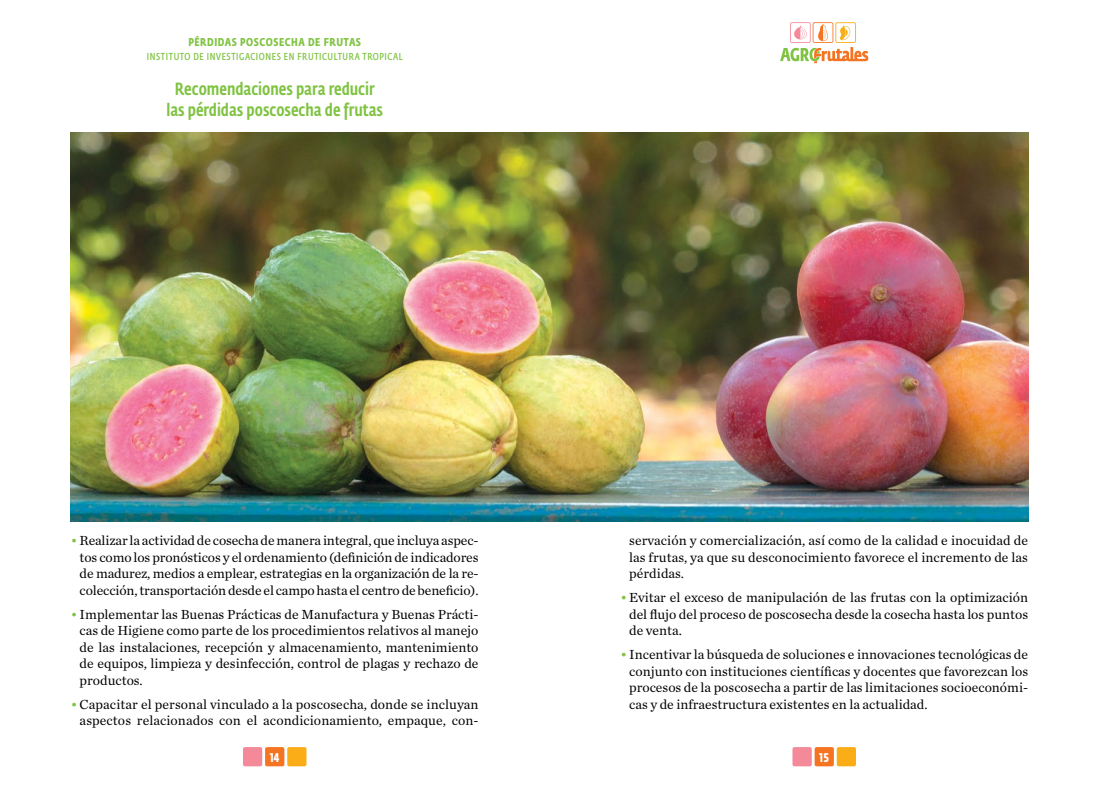
<style>
.page{position:relative;width:1099px;height:798px;background:#fff}
.page>*{position:absolute;margin:0;border:0;box-sizing:border-box;transform-origin:0 0}
.t1{font:500 17.5px/21px "Fedra Sans Cond Std";color:#80c342;text-align:center}
.t2{font:13.75px/16.5px "Chronicle Text G1";color:#000;text-align:justify}
.t3{font:700 12.5px "Fedra Sans Cond Std";color:#fff}
.t4{font:700 11.25px "Fedra Sans Cond Std";letter-spacing:.05em;color:#80c342}
.t5{font:600 10px "Fedra Sans Cond Std";letter-spacing:.06em;color:#80c342}
.s1{color:#80c342}
</style>
<div class="page">
<svg style="left:792px;top:747px;width:64px;height:19px"></svg>
<svg style="left:243px;top:747px;width:63px;height:19px"></svg>
<svg style="left:780px;top:22px;width:88px;height:41px"></svg>
<img style="left:71px;top:132px;width:957px;height:389px">
<p class="t4" style="left:188px;top:35px;width:174px">PÉRDIDAS POSCOSECHA DE FRUTAS</p>
<p class="t5" style="left:147px;top:50px;width:257px">INSTITUTO DE INVESTIGACIONES EN FRUTICULTURA TROPICAL</p>
<p class="t1" style="left:166px;top:79px;width:218px">Recomendaciones para reducir las pérdidas poscosecha de frutas</p>
<p class="t2" style="left:80px;top:531px;width:400px;text-indent:-9px"><span class="s1">•</span> Realizar la actividad de cosecha de manera integral, que incluya aspec&shy;tos como los pronósticos y el ordenamiento (definición de indicadores de madurez, medios a emplear, estrategias en la organización de la re&shy;colección, transportación desde el campo hasta el centro de beneficio).</p>
<p class="t2" style="left:80px;top:605px;width:400px;text-indent:-9px"><span class="s1">•</span> Implementar las Buenas Prácticas de Manufactura y Buenas Prácti&shy;cas de Higiene como parte de los procedimientos relativos al manejo de las instalaciones, recepción y almacenamiento, mantenimiento de equipos, limpieza y desinfección, control de plagas y rechazo de productos.</p>
<p class="t2" style="left:71px;top:695px;width:409px;text-align:right"><span class="s1">•</span>Capacitar el personal vinculado a la poscosecha, donde se incluyan aspectos relacionados con el acondicionamiento, empaque, con-</p>
<p class="t2" style="left:629px;top:531px;width:400px">servación y comercialización, así como de la calidad e inocuidad de las frutas, ya que su desconocimiento favorece el incremento de las pérdidas.</p>
<p class="t2" style="left:629px;top:588px;width:400px;text-indent:-9px"><span class="s1">•</span>Evitar el exceso de manipulación de las frutas con la optimización del flujo del proceso de poscosecha desde la cosecha hasta los puntos de venta.</p>
<p class="t2" style="left:629px;top:645px;width:400px;text-indent:-9px"><span class="s1">•</span> Incentivar la búsqueda de soluciones e innovaciones tecnológicas de conjunto con instituciones científicas y docentes que favorezcan los procesos de la poscosecha a partir de las limitaciones socioeconómi&shy;cas y de infraestructura existentes en la actualidad.</p>
<p class="t3" style="left:270px;top:749px;width:12px">14</p>
<p class="t3" style="left:819px;top:749px;width:11px">15</p>
</div>
